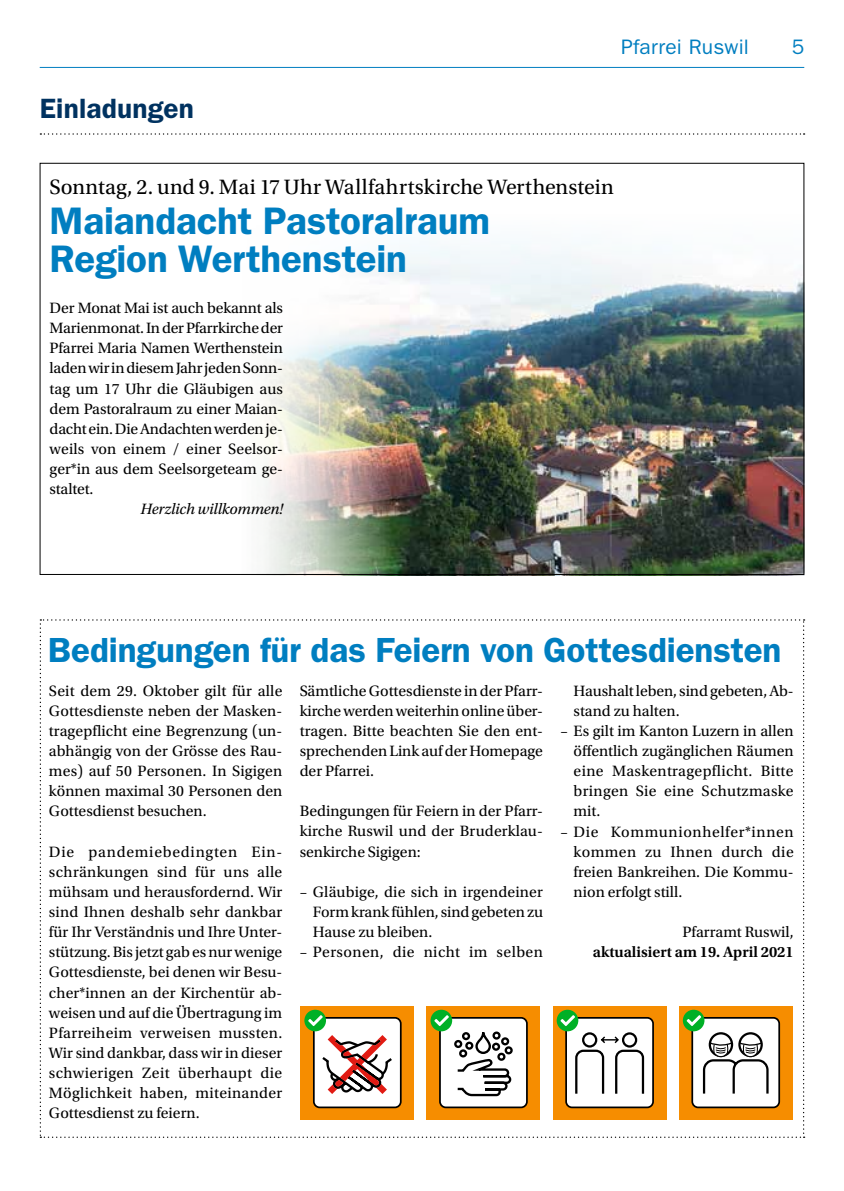
<style>
.page{position:relative;width:844px;height:1191px;background:#fff}
.page>*{position:absolute;margin:0;border:0;box-sizing:border-box;transform-origin:0 0}
.t1{font:600 38.5px/38.5px "ITC Franklin Gothic Std";letter-spacing:-.005em;color:#007ec0}
.t2{font:600 35px "ITC Franklin Gothic Std";letter-spacing:-.005em;color:#007ec0}
.t3{font:600 28px "ITC Franklin Gothic Std";letter-spacing:.005em;color:#003260}
.t4{font:21.88px "Utopia Std";letter-spacing:.005em;color:#000}
.t5{font:21px "ITC Franklin Gothic Std";letter-spacing:.01em;color:#007ec0}
.t6{font:15.75px/20.1px "Utopia Std";color:#000;text-align:justify}
.t7{font:15.75px "Utopia Std";letter-spacing:.025em;color:#000}
.t8{font:600 15.75px "Utopia Std";color:#000}
.t9{font:italic 15.75px "Utopia Std";letter-spacing:-.01em;color:#000}
</style>
<div class="page">
<img style="left:265px;top:244px;width:537px;height:329px">
<hr style="left:40px;top:67px;width:764px;height:1px;background:#007ec0">
<svg style="left:40px;top:133px;width:764px;height:2px"></svg>
<svg style="left:40px;top:619px;width:764px;height:518px"></svg>
<h3 class="t3" style="left:40px;top:92px;width:156px">Einladungen</h3>
<h3 class="t5" style="left:621px;top:35px;width:129px">Pfarrei Ruswil</h3>
<h3 class="t5" style="left:791px;top:35px;width:14px">5</h3>
<h3 class="t4" style="left:50px;top:175px;width:565px">Sonntag, 2. und 9. Mai 17 Uhr Wallfahrtskirche Werthenstein</h3>
<h1 class="t1" style="left:50px;top:201px;width:442px">Maiandacht Pastoralraum<br>Region Werthenstein</h1>
<p class="t6" style="left:50px;top:298px;width:235px">Der Monat Mai ist auch bekannt als Marienmonat. In der Pfarrkirche der Pfarrei Maria Namen Werthenstein laden wir in diesem Jahr jeden Sonn&shy;tag um 17 Uhr die Gläubigen aus dem Pastoralraum zu einer Maian&shy;dacht ein. Die Andachten werden je&shy;weils von einem / einer Seelsor&shy;ger*in aus dem Seelsorgeteam ge&shy;staltet.</p>
<p class="t9" style="left:140px;top:500px;width:144px">Herzlich willkommen!</p>
<h2 class="t2" style="left:48px;top:629px;width:734px">Bedingungen für das Feiern von Gottesdiensten</h2>
<p class="t6" style="left:299px;top:680px;width:245px">Sämtliche Gottesdienste in der Pfarr&shy;kirche werden weiterhin online über&shy;tragen. Bitte beachten Sie den ent&shy;sprechenden Link auf der Homepage der Pfarrei.</p>
<p class="t6" style="left:299px;top:801px;width:245px">Bedingungen für Feiern in der Pfarr&shy;kirche Ruswil und der Bruderklau&shy;senkirche Sigigen:</p>
<p class="t6" style="left:313px;top:882px;width:231px;text-indent:-13px">– Gläubige, die sich in irgendeiner Form krank fühlen, sind gebeten zu Hause zu bleiben.</p>
<p class="t7" style="left:299px;top:943px;width:245px">– Personen, die nicht im selben</p>
<p class="t6" style="left:49px;top:680px;width:235px">Seit dem 29. Oktober gilt für alle Gottesdienste neben der Masken&shy;tragepflicht eine Begrenzung (un&shy;abhängig von der Grösse des Rau&shy;mes) auf 50 Personen. In Sigigen können maximal 30 Personen den Gottesdienst besuchen.</p>
<p class="t6" style="left:49px;top:841px;width:235px">Die pandemiebedingten Ein&shy;schränkungen sind für uns alle mühsam und herausfordernd. Wir sind Ihnen deshalb sehr dankbar für Ihr Verständnis und Ihre Unter&shy;stützung. Bis jetzt gab es nur wenige Gottesdienste, bei denen wir Besu&shy;cher*innen an der Kirchentür ab&shy;weisen und auf die Übertragung im Pfarreiheim verweisen mussten.<br>Wir sind dankbar, dass wir in dieser schwierigen Zeit überhaupt die Möglichkeit haben, miteinander Gottesdienst zu feiern.</p>
<p class="t6" style="left:573px;top:680px;width:221px">Haushalt leben, sind gebeten, Ab&shy;stand zu halten.</p>
<p class="t6" style="left:573px;top:721px;width:221px;text-indent:-13px">– Es gilt im Kanton Luzern in allen öffentlich zugänglichen Räumen eine Maskentragepflicht. Bitte bringen Sie eine Schutzmaske mit.</p>
<p class="t6" style="left:573px;top:821px;width:221px;text-indent:-13px">– Die Kommunionhelfer*innen kommen zu Ihnen durch die freien Bankreihen. Die Kommu&shy;nion erfolgt still.</p>
<p class="t6" style="left:682px;top:922px;width:113px">Pfarramt Ruswil,</p>
<p class="t8" style="left:593px;top:943px;width:202px">aktualisiert am 19. April 2021</p>
</div>
